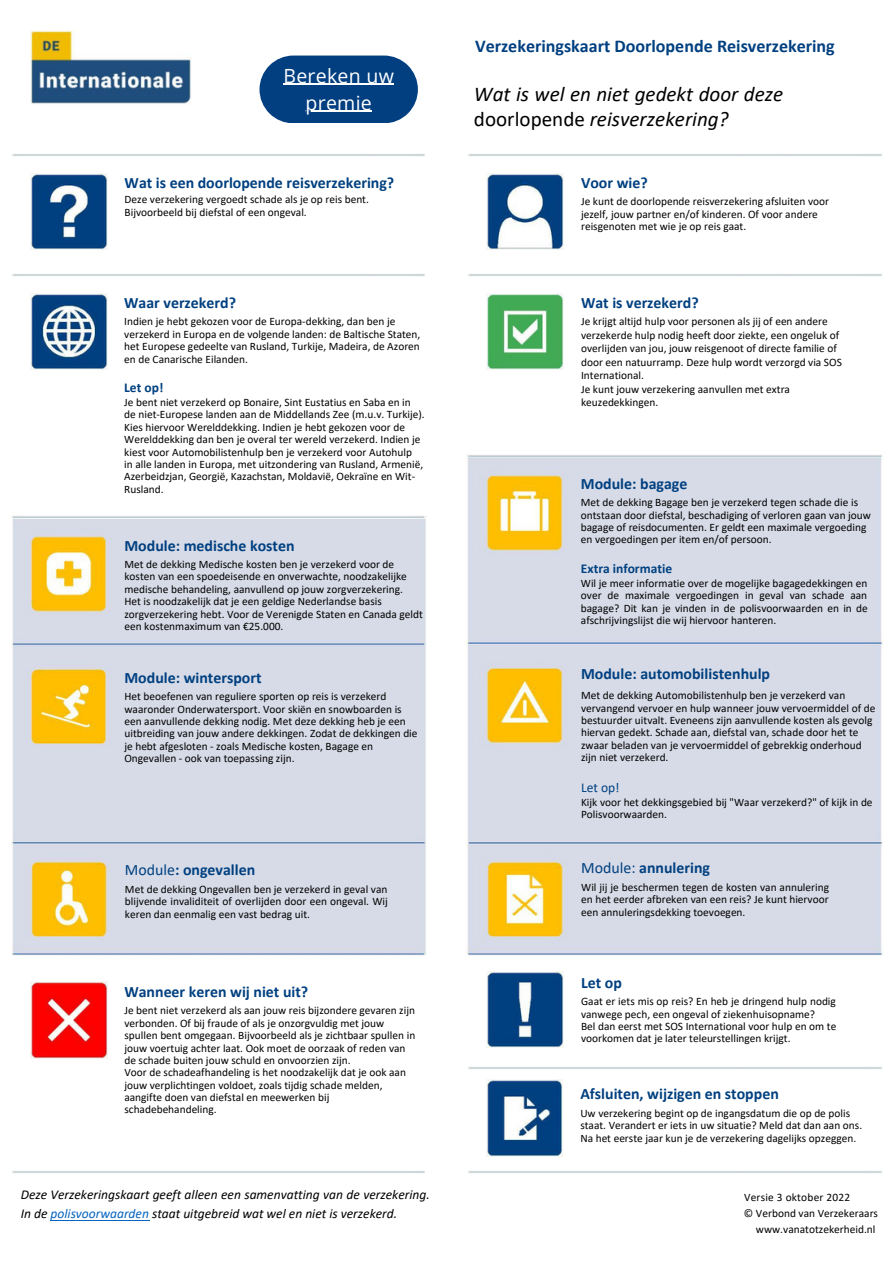
<style>
.page{position:relative;width:894px;height:1264px;background:#fff}
.page>*{position:absolute;margin:0;border:0;box-sizing:border-box;transform-origin:0 0}
.t1{font:italic 21px/24.8px "Calibri";color:#000}
.t2{font:19.5px/27px "Open Sans";letter-spacing:.015em;color:#fff;text-align:center}
.t3{font:700 18px "Calibri";color:#004080}
.t4{font:700 15.9px "Calibri";color:#004080}
.t5{font:italic 13.5px/19.2px "Calibri";color:#000}
.t6{font:700 13.5px "Calibri";color:#004080}
.t7{font:13.5px "Calibri";color:#004080}
.t8{font:11.4px/12.5px "Calibri";color:#000}
.t9{font:11.4px "Calibri";letter-spacing:.02em;color:#000}
.s1{font-weight:400}
.s2{color:#0563c1}
.s3{font-style:normal}
</style>
<div class="page">
<img style="left:486px;top:1079px;width:76px;height:77px">
<img style="left:486px;top:971px;width:77px;height:76px">
<img style="left:30px;top:981px;width:77px;height:77px">
<img style="left:30px;top:30px;width:161px;height:75px">
<img style="left:486px;top:293px;width:77px;height:76px">
<img style="left:30px;top:293px;width:77px;height:76px">
<img style="left:486px;top:173px;width:77px;height:77px">
<img style="left:30px;top:173px;width:77px;height:77px">
<img style="left:11px;top:515px;width:415px;height:440px">
<img style="left:467px;top:454px;width:415px;height:501px">
<hr style="left:51px;top:1220px;width:99px;height:1px;background:#0563c1">
<svg style="left:259px;top:56px;width:159px;height:67px;background:#1e548e"></svg>
<hr style="left:283px;top:84px;width:111px;height:1px;background:#fff">
<hr style="left:305px;top:111px;width:67px;height:1px;background:#fff">
<h2 class="t2" style="left:283px;top:61px;width:112px">Bereken uw premie</h2>
<h3 class="t4" style="left:125px;top:176px;width:271px">Wat is een doorlopende reisverzekering?</h3>
<p class="t8" style="left:125px;top:194px;width:246px">Deze verzekering vergoedt schade als je op reis bent.<br>Bijvoorbeeld bij diefstal of een ongeval.</p>
<h3 class="t4" style="left:124px;top:296px;width:113px">Waar verzekerd?</h3>
<p class="t8" style="left:124px;top:316px;width:297px">Indien je hebt gekozen voor de Europa-dekking, dan ben je verzekerd in Europa en de volgende landen: de Baltische Staten, het Europese gedeelte van Rusland, Turkije, Madeira, de Azoren en de Canarische Eilanden.</p>
<p class="t6" style="left:124px;top:382px;width:41px">Let op!</p>
<p class="t8" style="left:124px;top:397px;width:302px">Je bent niet verzekerd op Bonaire, Sint Eustatius en Saba en in de niet-Europese landen aan de Middellands Zee (m.u.v. Turkije).<br>Kies hiervoor Werelddekking. Indien je hebt gekozen voor de Werelddekking dan ben je overal ter wereld verzekerd. Indien je kiest voor Automobilistenhulp ben je verzekerd voor Autohulp<br>in alle landen in Europa, met uitzondering van Rusland, Armenië, Azerbeidzjan, Georgië, Kazachstan, Moldavië, Oekraïne en Wit-Rusland.</p>
<h3 class="t4" style="left:124px;top:538px;width:171px">Module: medische kosten</h3>
<p class="t8" style="left:124px;top:559px;width:300px">Met de dekking Medische kosten ben je verzekerd voor de kosten van een spoedeisende en onverwachte, noodzakelijke medische behandeling, aanvullend op jouw zorgverzekering.<br>Het is noodzakelijk dat je een geldige Nederlandse basis zorgverzekering hebt. Voor de Verenigde Staten en Canada geldt een kostenmaximum van €25.000.</p>
<h3 class="t4" style="left:124px;top:671px;width:139px">Module: wintersport</h3>
<p class="t8" style="left:124px;top:691px;width:294px">Het beoefenen van reguliere sporten op reis is verzekerd waaronder Onderwatersport. Voor skiën en snowboarden is een aanvullende dekking nodig. Met deze dekking heb je een uitbreiding van jouw andere dekkingen. Zodat de dekkingen die je hebt afgesloten - zoals Medische kosten, Bagage en Ongevallen - ook van toepassing zijn.</p>
<h3 class="t4" style="left:125px;top:863px;width:132px"><span class="s1">Module</span>: ongevallen</h3>
<p class="t8" style="left:125px;top:883px;width:264px;text-align:justify">Met de dekking Ongevallen ben je verzekerd in geval van blijvende invaliditeit of overlijden door een ongeval. Wij keren dan eenmalig een vast bedrag uit.</p>
<h3 class="t4" style="left:124px;top:984px;width:185px">Wanneer keren wij niet uit?</h3>
<p class="t8" style="left:124px;top:1005px;width:292px">Je bent niet verzekerd als aan jouw reis bijzondere gevaren zijn verbonden. Of bij fraude of als je onzorgvuldig met jouw spullen bent omgegaan. Bijvoorbeeld als je zichtbaar spullen in jouw voertuig achter laat. Ook moet de oorzaak of reden van de schade buiten jouw schuld en onvoorzien zijn.<br>Voor de schadeafhandeling is het noodzakelijk dat je ook aan jouw verplichtingen voldoet, zoals tijdig schade melden, aangifte doen van diefstal en meewerken bij schadebehandeling.</p>
<p class="t5" style="left:21px;top:1185px;width:410px">Deze Verzekeringskaart geeft alleen een samenvatting van de verzekering.<br>In de <span class="s2">polisvoorwaarden</span> staat uitgebreid wat wel en niet is verzekerd.</p>
<h3 class="t3" style="left:475px;top:39px;width:361px">Verzekeringskaart Doorlopende Reisverzekering</h3>
<h1 class="t1" style="left:474px;top:83px;width:311px">Wat is wel en niet gedekt door deze <span class="s3">doorlopende</span> reisverzekering?</h1>
<h3 class="t4" style="left:581px;top:176px;width:68px">Voor wie?</h3>
<p class="t8" style="left:581px;top:196px;width:249px">Je kunt de doorlopende reisverzekering afsluiten voor jezelf, jouw partner en/of kinderen. Of voor andere reisgenoten met wie je op reis gaat.</p>
<h3 class="t4" style="left:581px;top:296px;width:119px">Wat is verzekerd?</h3>
<p class="t8" style="left:581px;top:315px;width:262px;line-height:13.5px">Je krijgt altijd hulp voor personen als jij of een andere verzekerde hulp nodig heeft door ziekte, een ongeluk of overlijden van jou, jouw reisgenoot of directe familie of door een natuurramp. Deze hulp wordt verzorgd via SOS International.<br>Je kunt jouw verzekering aanvullen met extra keuzedekkingen.</p>
<h3 class="t4" style="left:580px;top:477px;width:108px">Module: bagage</h3>
<p class="t8" style="left:580px;top:497px;width:291px">Met de dekking Bagage ben je verzekerd tegen schade die is ontstaan door diefstal, beschadiging of verloren gaan van jouw bagage of reisdocumenten. Er geldt een maximale vergoeding en vergoedingen per item en/of persoon.</p>
<p class="t6" style="left:580px;top:563px;width:93px">Extra informatie</p>
<p class="t8" style="left:580px;top:578px;width:288px;text-align:justify">Wil je meer informatie over de mogelijke bagagedekkingen en over de maximale vergoedingen in geval van schade aan bagage? Dit kan je vinden in de polisvoorwaarden en in de afschrijvingslijst die wij hiervoor hanteren.</p>
<h3 class="t4" style="left:581px;top:667px;width:190px">Module: automobilistenhulp</h3>
<p class="t8" style="left:581px;top:690px;width:296px">Met de dekking Automobilistenhulp ben je verzekerd van vervangend vervoer en hulp wanneer jouw vervoermiddel of de bestuurder uitvalt. Eveneens zijn aanvullende kosten als gevolg hiervan gedekt. Schade aan, diefstal van, schade door het te zwaar beladen van je vervoermiddel of gebrekkig onderhoud zijn niet verzekerd.</p>
<p class="t7" style="left:581px;top:781px;width:40px">Let op!</p>
<p class="t8" style="left:581px;top:796px;width:293px">Kijk voor het dekkingsgebied bij "Waar verzekerd?" of kijk in de<br>Polisvoorwaarden.</p>
<h3 class="t4" style="left:581px;top:861px;width:130px"><span class="s1">Module:</span> annulering</h3>
<p class="t8" style="left:581px;top:881px;width:249px;text-align:justify">Wil jij je beschermen tegen de kosten van annulering en het eerder afbreken van een reis? Je kunt hiervoor een annuleringsdekking toevoegen.</p>
<h3 class="t4" style="left:581px;top:975px;width:42px">Let op</h3>
<p class="t8" style="left:581px;top:996px;width:257px">Gaat er iets mis op reis? En heb je dringend hulp nodig vanwege pech, een ongeval of ziekenhuisopname?<br>Bel dan eerst met SOS International voor hulp en om te voorkomen dat je later teleurstellingen krijgt.</p>
<h3 class="t4" style="left:580px;top:1087px;width:200px">Afsluiten, wijzigen en stoppen</h3>
<p class="t8" style="left:580px;top:1107px;width:283px">Uw verzekering begint op de ingangsdatum die op de polis staat. Verandert er iets in uw situatie? Meld dat dan aan ons.<br>Na het eerste jaar kun je de verzekering dagelijks opzeggen.</p>
<p class="t9" style="left:743px;top:1192px;width:108px">Versie 3 oktober 2022</p>
<p class="t8" style="left:743px;top:1208px;width:136px">© Verbond van Verzekeraars</p>
<p class="t8" style="left:755px;top:1223px;width:121px">www.vanatotzekerheid.nl</p>
</div>
